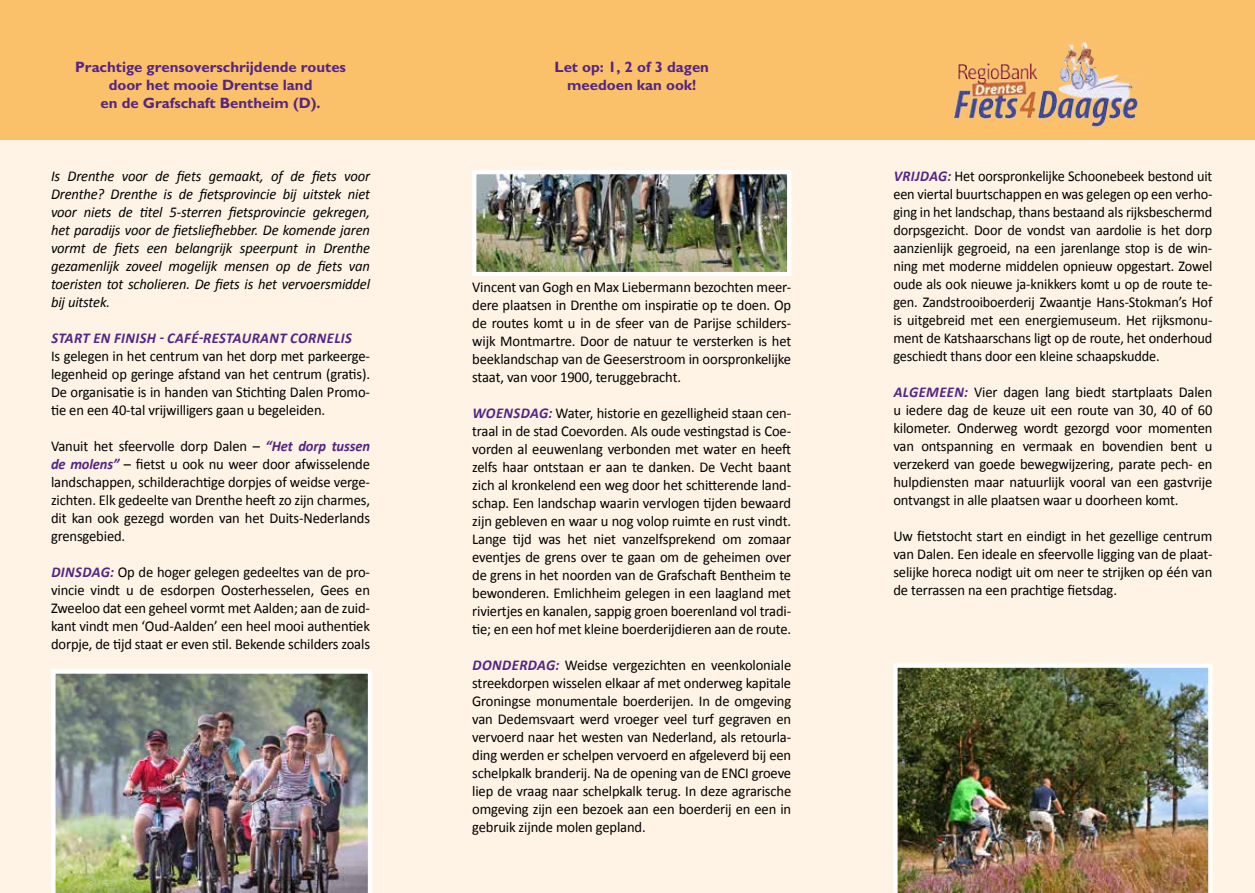
<style>
.page{position:relative;width:1255px;height:893px;background:#fff}
.page>*{position:absolute;margin:0;border:0;box-sizing:border-box;transform-origin:0 0}
.t1{font:15px/18px "Calibri";letter-spacing:-.01em;color:#000;text-align:justify}
.t2{font:15px/18px "Calibri";letter-spacing:-.01em;color:#000;text-align:justify;scale:.95 1}
.t3{font:italic 15px/18px "Calibri";letter-spacing:-.01em;color:#000;text-align:justify}
.t4{font:700 15px/18px "M Gill Sans";color:#542583;text-align:center}
.t5{font:italic 700 15px "Calibri";letter-spacing:.03em;color:#542583}
.s1{font-weight:700;font-style:italic;color:#542583}
</style>
<div class="page">
<div style="left:0;top:0;width:1254px;height:142px;background:#fbc06a"></div>
<div style="left:0;top:140px;width:1254px;height:753px;background:#fff3e5"></div>
<img style="left:51px;top:669px;width:321px;height:224px">
<img style="left:893px;top:664px;width:319px;height:229px">
<img style="left:477px;top:175px;width:309px;height:96px">
<div style="left:472px;top:170px;width:319px;height:106px;border:4px solid #fff"></div>
<img style="left:954px;top:43px;width:185px;height:83px">
<p class="t4" style="left:75px;top:58px;width:272px">Prachtige grensoverschrijdende routes door het mooie Drentse land<br>en de Grafschaft Bentheim (D).</p>
<p class="t4" style="left:554px;top:58px;width:156px">Let op: 1, 2 of 3 dagen meedoen kan ook!</p>
<p class="t3" style="left:51px;top:167px;width:320px">Is Drenthe voor de fiets gemaakt, of de fiets voor Drenthe? Drenthe is de fietsprovincie bij uitstek niet voor niets de titel 5-sterren fietsprovincie gekregen, het paradijs voor de fietsliefhebber. De komende jaren vormt de fiets een belangrijk speerpunt in Drenthe gezamenlijk zoveel mogelijk mensen op de fiets van toeristen tot scholieren. De fiets is het vervoersmiddel bij uitstek.</p>
<p class="t5" style="left:51px;top:329px;width:302px">START EN FINISH - CAFÉ-RESTAURANT CORNELIS</p>
<p class="t1" style="left:51px;top:347px;width:320px">Is gelegen in het centrum van het dorp met parkeerge&shy;legenheid op geringe afstand van het centrum (gratis).<br>De organisatie is in handen van Stichting Dalen Promo&shy;tie en een 40-tal vrijwilligers gaan u begeleiden.</p>
<p class="t1" style="left:51px;top:437px;width:320px">Vanuit het sfeervolle dorp Dalen – <span class="s1">“Het dorp tussen de molens”</span> – fietst u ook nu weer door afwisselende landschappen, schilderachtige dorpjes of weidse verge&shy;zichten. Elk gedeelte van Drenthe heeft zo zijn charmes, dit kan ook gezegd worden van het Duits-Nederlands grensgebied.</p>
<p class="t1" style="left:51px;top:563px;width:320px"><span class="s1">DINSDAG:</span> Op de hoger gelegen gedeeltes van de pro&shy;vincie vindt u de esdorpen Oosterhesselen, Gees en Zweeloo dat een geheel vormt met Aalden; aan de zuid&shy;kant vindt men ‘Oud-Aalden’ een heel mooi authentiek dorpje, de tijd staat er even stil. Bekende schilders zoals</p>
<p class="t1" style="left:472px;top:277px;width:320px">Vincent van Gogh en Max Liebermann bezochten meer&shy;dere plaatsen in Drenthe om inspiratie op te doen. Op de routes komt u in de sfeer van de Parijse schilders&shy;wijk Montmartre. Door de natuur te versterken is het beeklandschap van de Geeserstroom in oorspronkelijke staat, van voor 1900, teruggebracht.</p>
<p class="t1" style="left:472px;top:403px;width:320px"><span class="s1">WOENSDAG:</span> Water, historie en gezelligheid staan cen&shy;traal in de stad Coevorden. Als oude vestingstad is Coe&shy;vorden al eeuwenlang verbonden met water en heeft zelfs haar ontstaan er aan te danken. De Vecht baant zich al kronkelend een weg door het schitterende land&shy;schap. Een landschap waarin vervlogen tijden bewaard zijn gebleven en waar u nog volop ruimte en rust vindt.<br>Lange tijd was het niet vanzelfsprekend om zomaar eventjes de grens over te gaan om de geheimen over de grens in het noorden van de Grafschaft Bentheim te bewonderen. Emlichheim gelegen in een laagland met riviertjes en kanalen, sappig groen boerenland vol tradi&shy;tie; en een hof met kleine boerderijdieren aan de route.</p>
<p class="t1" style="left:472px;top:655px;width:320px"><span class="s1">DONDERDAG:</span> Weidse vergezichten en veenkoloniale streekdorpen wisselen elkaar af met onderweg kapitale Groningse monumentale boerderijen. In de omgeving van Dedemsvaart werd vroeger veel turf gegraven en vervoerd naar het westen van Nederland, als retourla&shy;ding werden er schelpen vervoerd en afgeleverd bij een schelpkalk branderij. Na de opening van de ENCI groeve liep de vraag naar schelpkalk terug. In deze agrarische omgeving zijn een bezoek aan een boerderij en een in gebruik zijnde molen gepland.</p>
<p class="t2" style="left:893px;top:167px;width:337px"><span class="s1">VRIJDAG:</span> Het oorspronkelijke Schoonebeek bestond uit een viertal buurtschappen en was gelegen op een verho&shy;ging in het landschap, thans bestaand als rijksbeschermd dorpsgezicht. Door de vondst van aardolie is het dorp aanzienlijk gegroeid, na een jarenlange stop is de win&shy;ning met moderne middelen opnieuw opgestart. Zowel oude als ook nieuwe ja-knikkers komt u op de route te&shy;gen. Zandstrooiboerderij Zwaantje Hans-Stokman’s Hof is uitgebreid met een energiemuseum. Het rijksmonu&shy;ment de Katshaarschans ligt op de route, het onderhoud geschiedt thans door een kleine schaapskudde.</p>
<p class="t1" style="left:893px;top:383px;width:320px"><span class="s1">ALGEMEEN:</span> Vier dagen lang biedt startplaats Dalen u iedere dag de keuze uit een route van 30, 40 of 60 kilometer. Onderweg wordt gezorgd voor momenten van ontspanning en vermaak en bovendien bent u verzekerd van goede bewegwijzering, parate pech- en hulpdiensten maar natuurlijk vooral van een gastvrije ontvangst in alle plaatsen waar u doorheen komt.</p>
<p class="t1" style="left:893px;top:527px;width:320px">Uw fietstocht start en eindigt in het gezellige centrum van Dalen. Een ideale en sfeervolle ligging van de plaat&shy;selijke horeca nodigt uit om neer te strijken op één van de terrassen na een prachtige fietsdag.</p>
</div>
